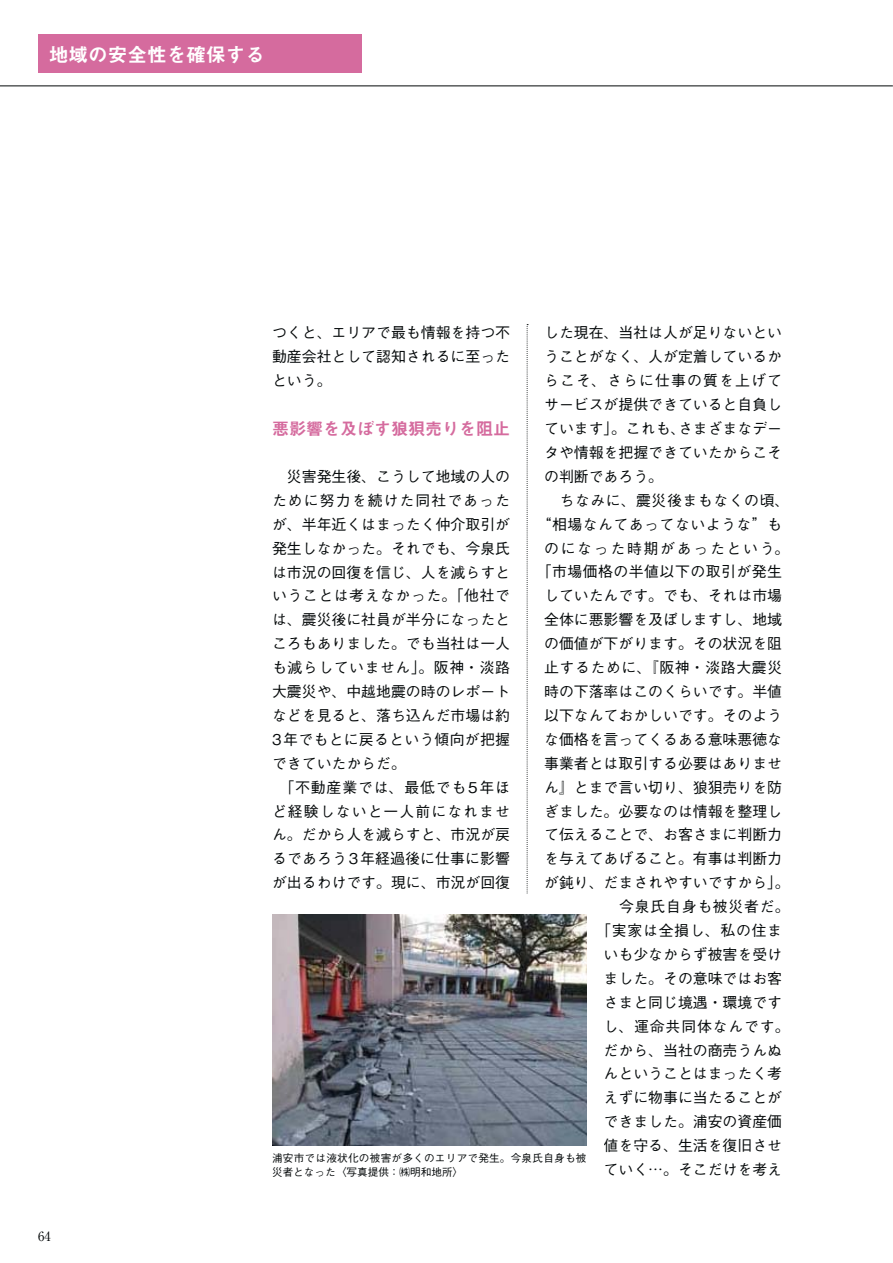
<style>
.page{position:relative;width:893px;height:1263px;background:#fff}
.page>*{position:absolute;margin:0;border:0;box-sizing:border-box;transform-origin:0 0}
.t1{font:19.65px "Midashi Go Pro MB31 90 msp RKSJ H";color:#fff}
.t2{font:16.95px "Midashi Go Pro MB31 90 msp RKSJ H";color:#d56b9e}
.t3{font:14.85px/23.9px "Gothic BBB Pro Medium 90 msp RKSJ H";color:#040809;text-align:justify}
.t4{font:14.85px "Gothic BBB Pro Medium 90 msp RKSJ H";letter-spacing:.04em;color:#040809}
.t5{font:14.85px "Gothic BBB Pro Medium 90 msp RKSJ H";letter-spacing:.035em;color:#040809}
.t6{font:14.85px "Gothic BBB Pro Medium 90 msp RKSJ H";letter-spacing:.07em;color:#040809}
.t7{font:14.85px "Gothic BBB Pro Medium 90 msp RKSJ H";letter-spacing:.055em;color:#040809}
.t8{font:14.85px "Gothic BBB Pro Medium 90 msp RKSJ H";letter-spacing:.05em;color:#040809}
.t9{font:14.85px "Gothic BBB Pro Medium 90 msp RKSJ H";letter-spacing:.075em;color:#040809}
.t10{font:14.85px "Gothic BBB Pro Medium 90 msp RKSJ H";letter-spacing:.115em;color:#040809}
.t11{font:12.75px "Ryumin Pro Regular 90 msp RKSJ H";color:#040809}
.t12{font:10.65px/13.8px "Gothic BBB Pro Medium 90 msp RKSJ H";letter-spacing:.02em;color:#040809}
</style>
<div class="page">
<hr style="left:0;top:86px;width:893px;height:1px;background:#040809">
<div style="left:38px;top:34px;width:323px;height:39px;background:#d56b9e"></div>
<svg style="left:527px;top:324px;width:1px;height:570px"></svg>
<img style="left:272px;top:914px;width:315px;height:231px">
<h1 class="t1" style="left:49px;top:47px;width:218px">地域の安全性を確保する</h1>
<p class="t11" style="left:38px;top:1231px;width:14px">64</p>
<p class="t3" style="left:544px;top:323px;width:240px">した現在、当社は人が足りないとい</p>
<p class="t3" style="left:544px;top:347px;width:240px">うことがなく、人が定着しているか</p>
<p class="t9" style="left:544px;top:375px;width:240px">らこそ、さらに仕事の質を上げて</p>
<p class="t3" style="left:544px;top:395px;width:240px">サービスが提供できていると自負し</p>
<p class="t3" style="left:544px;top:419px;width:240px">ています」。これも、さまざまなデー</p>
<p class="t3" style="left:544px;top:442px;width:240px">タや情報を把握できていたからこそ</p>
<p class="t3" style="left:544px;top:466px;width:121px">の判断であろう。</p>
<p class="t4" style="left:544px;top:495px;width:247px">　ちなみに、震災後まもなくの頃、</p>
<p class="t5" style="left:537px;top:519px;width:247px">“相場なんてあってないような”も</p>
<p class="t10" style="left:544px;top:542px;width:247px">のになった時期があったという。</p>
<p class="t5" style="left:537px;top:566px;width:247px">「市場価格の半値以下の取引が発生</p>
<p class="t3" style="left:544px;top:586px;width:240px">していたんです。でも、それは市場</p>
<p class="t3" style="left:544px;top:610px;width:240px">全体に悪影響を及ぼしますし、地域</p>
<p class="t3" style="left:544px;top:634px;width:240px">の価値が下がります。その状況を阻</p>
<p class="t4" style="left:544px;top:662px;width:240px">止するために、『阪神・淡路大震災</p>
<p class="t3" style="left:544px;top:682px;width:240px">時の下落率はこのくらいです。半値</p>
<p class="t3" style="left:544px;top:705px;width:240px">以下なんておかしいです。そのよう</p>
<p class="t3" style="left:544px;top:729px;width:240px">な価格を言ってくるある意味悪徳な</p>
<p class="t3" style="left:544px;top:753px;width:240px">事業者とは取引する必要はありませ</p>
<p class="t3" style="left:544px;top:777px;width:240px">ん』とまで言い切り、狼狽売りを防</p>
<p class="t3" style="left:544px;top:801px;width:240px">ぎました。必要なのは情報を整理し</p>
<p class="t3" style="left:544px;top:825px;width:240px">て伝えることで、お客さまに判断力</p>
<p class="t3" style="left:544px;top:849px;width:240px">を与えてあげること。有事は判断力</p>
<p class="t3" style="left:544px;top:873px;width:247px">が鈍り、だまされやすいですから」。</p>
<p class="t8" style="left:604px;top:901px;width:187px">　今泉氏自身も被災者だ。</p>
<p class="t8" style="left:596px;top:925px;width:187px">「実家は全損し、私の住ま</p>
<p class="t3" style="left:604px;top:944px;width:180px">いも少なからず被害を受け</p>
<p class="t3" style="left:604px;top:968px;width:180px">ました。その意味ではお客</p>
<p class="t3" style="left:604px;top:992px;width:180px">さまと同じ境遇・環境です</p>
<p class="t7" style="left:604px;top:1021px;width:187px">し、運命共同体なんです。</p>
<p class="t3" style="left:604px;top:1040px;width:180px">だから、当社の商売うんぬ</p>
<p class="t3" style="left:604px;top:1064px;width:180px">んということはまったく考</p>
<p class="t3" style="left:604px;top:1088px;width:180px">えずに物事に当たることが</p>
<p class="t3" style="left:604px;top:1112px;width:180px">できました。浦安の資産価</p>
<p class="t3" style="left:604px;top:1136px;width:180px">値を守る、生活を復旧させ</p>
<p class="t3" style="left:604px;top:1160px;width:180px">ていく…。そこだけを考え</p>
<p class="t3" style="left:272px;top:323px;width:240px">つくと、エリアで最も情報を持つ不動産会社として認知されるに至ったという。</p>
<p class="t2" style="left:272px;top:422px;width:240px">悪影響を及ぼす狼狽売りを阻止</p>
<p class="t3" style="left:272px;top:466px;width:240px">　災害発生後、こうして地域の人の</p>
<p class="t6" style="left:272px;top:495px;width:239px">ために努力を続けた同社であった</p>
<p class="t3" style="left:272px;top:514px;width:240px">が、半年近くはまったく仲介取引が</p>
<p class="t3" style="left:272px;top:538px;width:240px">発生しなかった。それでも、今泉氏</p>
<p class="t3" style="left:272px;top:562px;width:240px">は市況の回復を信じ、人を減らすと</p>
<p class="t4" style="left:272px;top:590px;width:239px">いうことは考えなかった。「他社で</p>
<p class="t3" style="left:272px;top:610px;width:240px">は、震災後に社員が半分になったと</p>
<p class="t3" style="left:272px;top:634px;width:240px">ころもありました。でも当社は一人</p>
<p class="t4" style="left:272px;top:662px;width:239px">も減らしていません」。阪神・淡路</p>
<p class="t3" style="left:272px;top:682px;width:240px">大震災や、中越地震の時のレポート</p>
<p class="t3" style="left:272px;top:705px;width:240px">などを見ると、落ち込んだ市場は約</p>
<p class="t3" style="left:272px;top:729px;width:239px">3年でもとに戻るという傾向が把握</p>
<p class="t3" style="left:272px;top:753px;width:135px">できていたからだ。</p>
<p class="t7" style="left:279px;top:782px;width:232px">「不動産業では、最低でも5年ほ</p>
<p class="t6" style="left:272px;top:805px;width:239px">ど経験しないと一人前になれませ</p>
<p class="t3" style="left:272px;top:825px;width:240px">ん。だから人を減らすと、市況が戻</p>
<p class="t3" style="left:272px;top:849px;width:239px">るであろう3年経過後に仕事に影響</p>
<p class="t3" style="left:272px;top:873px;width:240px">が出るわけです。現に、市況が回復</p>
<p class="t12" style="left:272px;top:1153px;width:316px">浦安市では液状化の被害が多くのエリアで発生。今泉氏自身も被災者となった〈写真提供：㈱明和地所〉</p>
</div>
